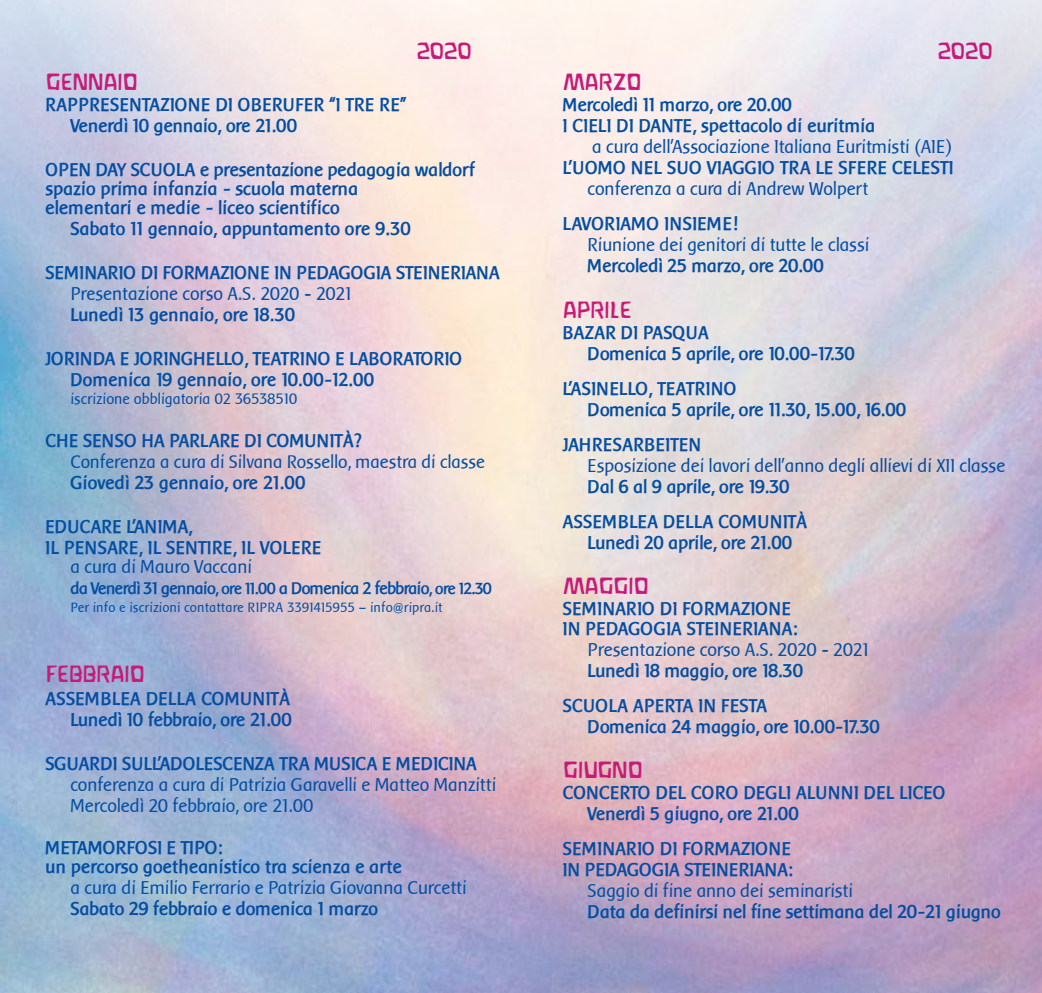
<style>
.page{position:relative;width:1042px;height:993px;background:#fff}
.page>*{position:absolute;margin:0;border:0;box-sizing:border-box;transform-origin:0 0}
.t1{font:21px "Waldorfschrift";color:#c81a78}
.t2{font:700 19.25px/21px "Baar Sophia";color:#034ea2}
.t3{font:19.25px/21px "Baar Sophia";letter-spacing:-.01em;color:#034ea2}
.t4{font:18.9px "Baar Sophia";letter-spacing:-.01em;color:#034ea2}
.t5{font:700 17.5px "Baar Sophia";letter-spacing:-.04em;color:#034ea2}
.t6{font:15.75px "Baar Sophia";color:#034ea2}
.t7{font:14px "Baar Sophia";letter-spacing:.01em;color:#034ea2}
.s1{font-size:16.62px}
</style>
<div class="page">
<img style="left:0;top:0;width:1042px;height:992px">
<p class="t1" style="left:416px;top:38px;width:57px">2020</p>
<p class="t1" style="left:937px;top:38px;width:57px">2020</p>
<p class="t1" style="left:46px;top:69px;width:93px">GENNAIO</p>
<p class="t2" style="left:71px;top:94px;width:338px;text-indent:-25px">RAPPRESENTAZIONE DI OBERUFER “I TRE RE”<br>Venerdì 10 gennaio, ore 21.00</p>
<p class="t2" style="left:46px;top:160px;width:431px;line-height:19.2px">OPEN DAY SCUOLA e presentazione pedagogia waldorf spazio prima infanzia - scuola materna<br>elementari e medie - liceo scientifico</p>
<p class="t2" style="left:71px;top:218px;width:342px">Sabato 11 gennaio, appuntamento ore 9.30</p>
<p class="t2" style="left:46px;top:262px;width:456px">SEMINARIO DI FORMAZIONE IN PEDAGOGIA STEINERIANA</p>
<p class="t3" style="left:71px;top:283px;width:283px">Presentazione corso A.S. 2020 - 2021</p>
<p class="t2" style="left:71px;top:304px;width:227px">Lunedì 13 gennaio, ore 18.30</p>
<p class="t2" style="left:71px;top:348px;width:394px;text-indent:-25px">JORINDA E JORINGHELLO, TEATRINO E LABORATORIO<br>Domenica 19 gennaio, ore 10.00-12.00</p>
<p class="t6" style="left:71px;top:389px;width:228px">iscrizione obbligatoria 02 36538510</p>
<p class="t2" style="left:46px;top:430px;width:318px">CHE SENSO HA PARLARE DI COMUNITÀ?</p>
<p class="t4" style="left:71px;top:451px;width:416px">Conferenza a cura di Silvana Rossello, maestra di classe</p>
<p class="t2" style="left:71px;top:472px;width:237px">Giovedì 23 gennaio, ore 21.00</p>
<p class="t2" style="left:46px;top:516px;width:278px">EDUCARE L’ANIMA,<br>IL PENSARE, IL SENTIRE, IL VOLERE</p>
<p class="t3" style="left:71px;top:556px;width:183px">a cura di Mauro Vaccani</p>
<p class="t5" style="left:71px;top:579px;width:423px">da Venerdì 31 gennaio<span class="s1">, ore 11.00</span> a Domenica 2 febbraio<span class="s1">, ore 12.30</span></p>
<p class="t7" style="left:71px;top:599px;width:374px">Per info e iscrizioni contattare RIPRA 3391415955 – info@ripra.it</p>
<p class="t1" style="left:46px;top:661px;width:100px">FEBBRAIO</p>
<p class="t2" style="left:46px;top:688px;width:248px;text-align:right">ASSEMBLEA DELLA COMUNITÀ<br>Lunedì 10 febbraio, ore 21.00</p>
<p class="t2" style="left:46px;top:752px;width:433px">SGUARDI SULL’ADOLESCENZA TRA MUSICA E MEDICINA</p>
<p class="t3" style="left:71px;top:773px;width:427px">conferenza a cura di Patrizia Garavelli e Matteo Manzitti<br>Mercoledì 20 febbraio, ore 21.00</p>
<p class="t2" style="left:46px;top:837px;width:358px;line-height:19.2px">METAMORFOSI E TIPO:<br>un percorso goetheanistico tra scienza e arte</p>
<p class="t3" style="left:71px;top:877px;width:398px">a cura di Emilio Ferrario e Patrizia Giovanna Curcetti</p>
<p class="t2" style="left:71px;top:898px;width:309px">Sabato 29 febbraio e domenica 1 marzo</p>
<p class="t1" style="left:563px;top:69px;width:80px">MARZO</p>
<p class="t2" style="left:563px;top:94px;width:314px">Mercoledì 11 marzo, ore 20.00<br>I CIELI DI DANTE, spettacolo di euritmia</p>
<p class="t3" style="left:592px;top:136px;width:362px">a cura dell’Associazione Italiana Euritmisti (AIE)</p>
<p class="t2" style="left:563px;top:157px;width:392px">L’UOMO NEL SUO VIAGGIO TRA LE SFERE CELESTI</p>
<p class="t3" style="left:588px;top:178px;width:282px">conferenza a cura di Andrew Wolpert</p>
<p class="t2" style="left:563px;top:213px;width:176px">LAVORIAMO INSIEME!</p>
<p class="t3" style="left:588px;top:234px;width:283px">Riunione dei genitori di tutte le classi</p>
<p class="t2" style="left:588px;top:255px;width:238px">Mercoledì 25 marzo, ore 20.00</p>
<p class="t1" style="left:563px;top:297px;width:70px">APRILE</p>
<p class="t2" style="left:588px;top:322px;width:269px;text-indent:-25px">BAZAR DI PASQUA<br>Domenica 5 aprile, ore 10.00-17.30</p>
<p class="t2" style="left:588px;top:378px;width:321px;text-indent:-25px">L’ASINELLO, TEATRINO<br>Domenica 5 aprile, ore 11.30, 15.00, 16.00</p>
<p class="t2" style="left:563px;top:434px;width:140px">JAHRESARBEITEN</p>
<p class="t3" style="left:588px;top:455px;width:419px">Esposizione dei lavori dell’anno degli allievi di XII classe</p>
<p class="t2" style="left:563px;top:469px;width:246px;line-height:35px;text-align:center">Dal 6 al 9 aprile, ore 19.30<br>ASSEMBLEA DELLA COMUNITÀ</p>
<p class="t2" style="left:588px;top:532px;width:207px">Lunedì 20 aprile, ore 21.00</p>
<p class="t1" style="left:563px;top:573px;width:87px">MAGGIO</p>
<p class="t2" style="left:563px;top:599px;width:236px;line-height:19.2px">SEMINARIO DI FORMAZIONE<br>IN PEDAGOGIA STEINERIANA:</p>
<p class="t3" style="left:588px;top:638px;width:283px">Presentazione corso A.S. 2020 - 2021</p>
<p class="t2" style="left:563px;top:652px;width:242px;line-height:35px;text-indent:25px">Lunedì 18 maggio, ore 18.30<br>SCUOLA APERTA IN FESTA</p>
<p class="t2" style="left:588px;top:715px;width:294px">Domenica 24 maggio, ore 10.00-17.30</p>
<p class="t1" style="left:563px;top:757px;width:81px">GIUGNO</p>
<p class="t2" style="left:588px;top:782px;width:360px;text-indent:-25px">CONCERTO DEL CORO DEGLI ALUNNI DEL LICEO<br>Venerdì 5 giugno, ore 21.00</p>
<p class="t2" style="left:563px;top:838px;width:232px">SEMINARIO DI FORMAZIONE<br>IN PEDAGOGIA STEINERIANA:</p>
<p class="t3" style="left:588px;top:880px;width:267px">Saggio di fine anno dei seminaristi</p>
<p class="t2" style="left:588px;top:901px;width:415px">Data da definirsi nel fine settimana del 20-21 giugno</p>
</div>
